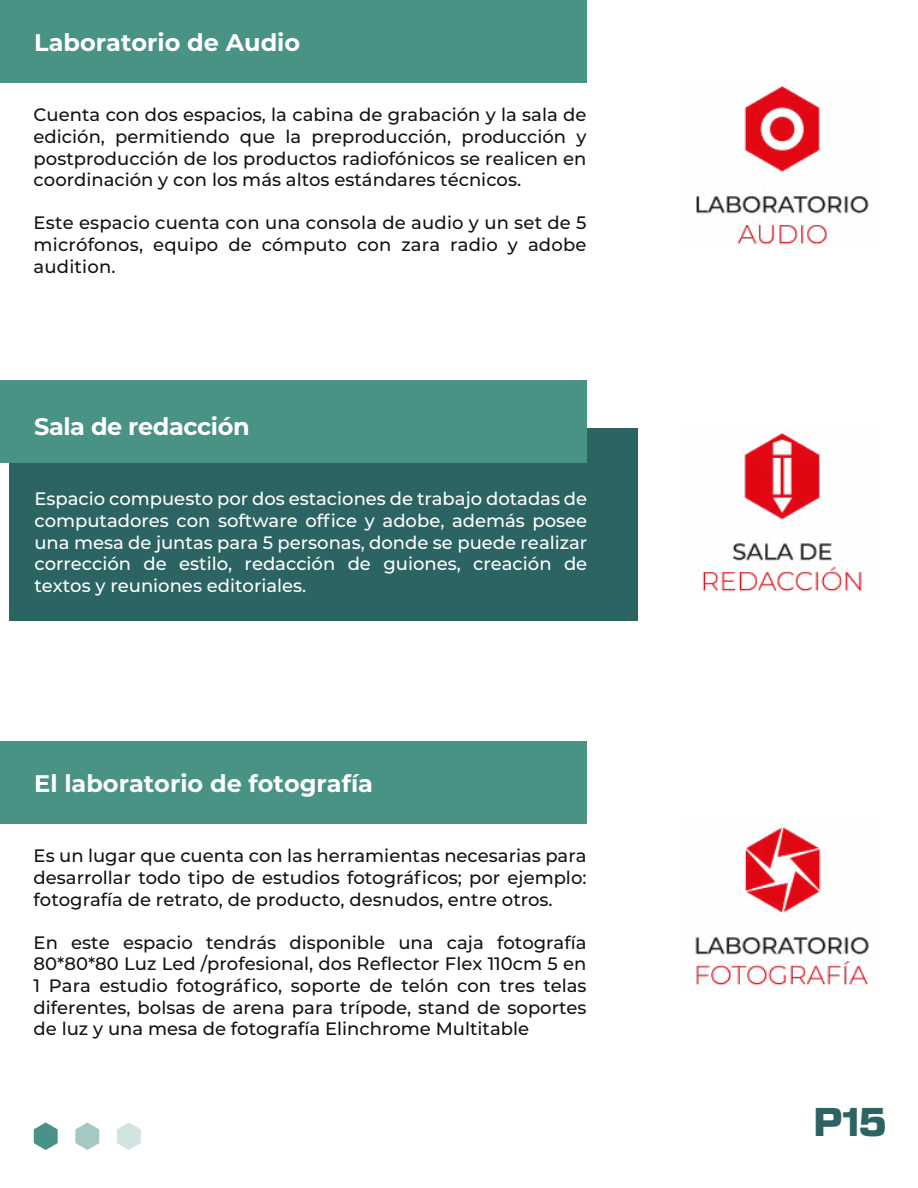
<style>
.page{position:relative;width:918px;height:1188px;background:#fff}
.page>*{position:absolute;margin:0;border:0;box-sizing:border-box;transform-origin:0 0}
.t1{font:900 36px "Basement Grotesque";color:#2b6462}
.t2{font:700 24px "Montserrat";color:#fff}
.t3{font:700 24px "Montserrat";letter-spacing:-.02em;color:#fff}
.t4{font:500 18px/21.6px "Montserrat";color:#111416;text-align:justify}
.t5{font:500 18px/21.6px "Montserrat";color:#fff;text-align:justify}
</style>
<div class="page">
<div style="left:10px;top:428px;width:628px;height:193px;background:#2b6462"></div>
<div style="left:0;top:0;width:587px;height:82px;background:#489386"></div>
<div style="left:0;top:381px;width:587px;height:82px;background:#489386"></div>
<div style="left:0;top:741px;width:587px;height:82px;background:#489386"></div>
<svg style="left:34px;top:1122px;width:24px;height:28px"></svg>
<svg style="left:75px;top:1122px;width:24px;height:28px"></svg>
<svg style="left:117px;top:1122px;width:24px;height:28px"></svg>
<img style="left:696px;top:86px;width:173px;height:160px">
<img style="left:698px;top:432px;width:164px;height:160px">
<img style="left:695px;top:827px;width:174px;height:159px">
<h2 class="t2" style="left:34px;top:25px;width:267px">Laboratorio de Audio</h2>
<p class="t4" style="left:34px;top:103px;width:554px">Cuenta con dos espacios, la cabina de grabación y la sala de edición, permitiendo que la preproducción, producción y postproducción de los productos radiofónicos se realicen en coordinación y con los más altos estándares técnicos.</p>
<p class="t4" style="left:34px;top:211px;width:554px">Este espacio cuenta con una consola de audio y un set de 5 micrófonos, equipo de cómputo con zara radio y adobe audition.</p>
<h2 class="t3" style="left:34px;top:409px;width:217px">Sala de redacción</h2>
<p class="t5" style="left:34px;top:487px;width:554px">Espacio compuesto por dos estaciones de trabajo dotadas de computadores con software office y adobe, además posee una mesa de juntas para 5 personas, donde se puede realizar corrección de estilo, redacción de guiones, creación de textos y reuniones editoriales.</p>
<h2 class="t2" style="left:34px;top:766px;width:340px">El laboratorio de fotografía</h2>
<p class="t4" style="left:34px;top:844px;width:554px">Es un lugar que cuenta con las herramientas necesarias para desarrollar todo tipo de estudios fotográficos; por ejemplo: fotografía de retrato, de producto, desnudos, entre otros.</p>
<p class="t4" style="left:34px;top:931px;width:554px">En este espacio tendrás disponible una caja fotografía 80*80*80 Luz Led /profesional, dos Reflector Flex 110cm 5 en 1 Para estudio fotográfico, soporte de telón con tres telas diferentes, bolsas de arena para trípode, stand de soportes de luz y una mesa de fotografía Elinchrome Multitable</p>
<h1 class="t1" style="left:814px;top:1100px;width:74px">P15</h1>
</div>
